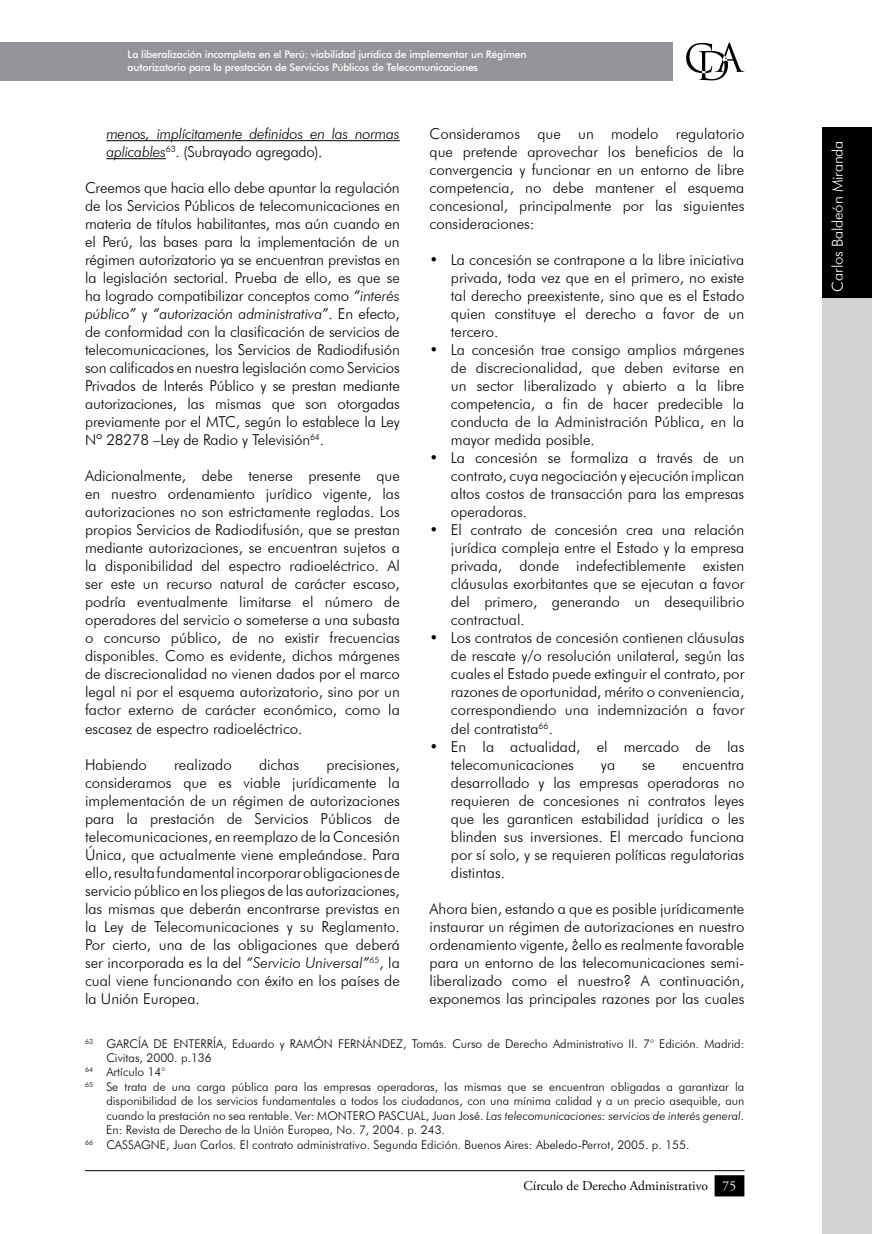
<style>
.page{position:relative;width:872px;height:1234px;background:#fff}
.page>*{position:absolute;margin:0;border:0;box-sizing:border-box;transform-origin:0 0}
.t1{font:300 15px/18px "Futura BT";color:#000;text-align:justify}
.t2{font:italic 300 15px/18px "Futura BT";letter-spacing:-.02em;color:#000}
.t3{font:300 15px "Futura BT";letter-spacing:-.01em;color:#fff}
.t4{font:13.5px "Adobe Garamond Pro";color:#000}
.t5{font:300 12px "Futura BT";color:#000}
.t6{font:500 10.5px/12.6px "Futura BT";letter-spacing:-.02em;color:#fff}
.s1{font-style:normal}
.s2{font-style:italic}
.s3{color:#fff}
</style>
<div class="page">
<div style="left:822px;top:265px;width:50px;height:968px;background:#d1d3d4"></div>
<div style="left:0;top:43px;width:673px;height:38px;background:#939598"></div>
<div style="left:822px;top:128px;width:50px;height:170px;background:#000"></div>
<svg style="left:686px;top:42px;width:58px;height:38px"></svg>
<hr style="left:85px;top:1169px;width:659px;height:1px;background:#000">
<div style="left:715px;top:1175px;width:28px;height:20px;background:#000"></div>
<div style="left:714px;top:1174px;width:30px;height:22px;border:2px solid #000"></div>
<hr style="left:106px;top:140px;width:294px;height:1px;background:#000">
<hr style="left:106px;top:158px;width:60px;height:1px;background:#000">
<p class="t6" style="left:128px;top:48px;width:400px">La liberalización incompleta en el Perú: viabilidad jurídica de implementar un Régimen autorizatorio para la prestación de Servicios Públicos de Telecomunicaciones</p>
<p class="t2" style="left:106px;top:125px;width:295px">menos, implícitamente definidos en las normas aplicables<sup>63</sup><span class="s1">. (Subrayado agregado).</span></p>
<p class="t1" style="left:85px;top:179px;width:316px">Creemos que hacia ello debe apuntar la regulación de los Servicios Públicos de telecomunicaciones en materia de títulos habilitantes, mas aún cuando en el Perú, las bases para la implementación de un régimen autorizatorio ya se encuentran previstas en la legislación sectorial. Prueba de ello, es que se ha logrado compatibilizar conceptos como <span class="s2">“interés público”</span> y <span class="s2">“autorización administrativa”</span>. E n efecto, de conformidad con la clasificación de servicios de telecomunicaciones, los Servicios de Radiodifusión son calificados en nuestra legislación como Servicios Privados de I nterés Público y se prestan mediante autorizaciones, las mismas que son otorgadas previamente por el MTC, según lo establece la Ley Nº 28278 –Ley de Radio y Televisión<sup>64</sup>.</p>
<p class="t1" style="left:85px;top:467px;width:316px">Adicionalmente, debe tenerse presente que en nuestro ordenamiento jurídico vigente, las autorizaciones no son estrictamente regladas. Los propios Servicios de Radiodifusión, que se prestan mediante autorizaciones, se encuentran sujetos a la disponibilidad del espectro radioeléctrico. Al ser este un recurso natural de carácter escaso, podría eventualmente limitarse el número de operadores del servicio o someterse a una subasta o concurso público, de no existir frecuencias disponibles. Como es evidente, dichos márgenes de discrecionalidad no vienen dados por el marco legal ni por el esquema autorizatorio, sino por un factor externo de carácter económico, como la escasez de espectro radioeléctrico.</p>
<p class="t1" style="left:85px;top:755px;width:63px">Habiendo</p>
<p class="t1" style="left:174px;top:755px;width:59px">realizado</p>
<p class="t1" style="left:259px;top:755px;width:42px">dichas</p>
<p class="t1" style="left:429px;top:125px;width:316px">Consideramos que un modelo regulatorio que pretende aprovechar los beneficios de la convergencia y funcionar en un entorno de libre competencia, no debe mantener el esquema concesional, principalmente por las siguientes consideraciones:</p>
<p class="t1" style="left:451px;top:251px;width:295px;text-indent:-21px">• La concesión se contrapone a la libre iniciativa privada, toda vez que en el primero, no existe tal derecho preexistente, sino que es el Estado quien constituye el derecho a favor de un tercero.</p>
<p class="t1" style="left:451px;top:341px;width:295px;text-indent:-21px">• La concesión trae consigo amplios márgenes de discrecionalidad, que deben evitarse en un sector liberalizado y abierto a la libre competencia, a fin de hacer predecible la conducta de la Administración Pública, en la mayor medida posible.</p>
<p class="t1" style="left:451px;top:449px;width:295px;text-indent:-21px">• La concesión se formaliza a través de un contrato, cuya negociación y ejecución implican altos costos de transacción para las empresas operadoras.</p>
<p class="t1" style="left:451px;top:521px;width:295px;text-indent:-21px">• El contrato de concesión crea una relación jurídica compleja entre el Estado y la empresa privada, donde indefectiblemente existen cláusulas exorbitantes que se ejecutan a favor del primero, generando un desequilibrio contractual.</p>
<p class="t1" style="left:451px;top:629px;width:295px;text-indent:-21px">• Los contratos de concesión contienen cláusulas de rescate y/o resolución unilateral, según las cuales el Estado puede extinguir el contrato, por razones de oportunidad, mérito o conveniencia, correspondiendo una indemnización a favor del contratista<sup>66</sup>.</p>
<p class="t1" style="left:451px;top:737px;width:295px;text-indent:-21px">• En la actualidad, el mercado de las telecomunicaciones</p>
<p class="t1" style="left:85px;top:755px;width:316px;text-indent:241px">precisiones, consideramos que es viable jurídicamente la implementación de un régimen de autorizaciones para la prestación de Servicios Públicos de telecomunicaciones, en reemplazo de la Concesión Única, que actualmente viene empleándose. Para ello, resulta fundamental incorporar obligaciones de servicio público en los pliegos de las autorizaciones, las mismas que deberán encontrarse previstas en la Ley de Telecomunicaciones y su Reglamento.<br>Por cierto, una de las obligaciones que deberá ser incorporada es la del <span class="s2">“Servicio Universal”</span><sup>65</sup>, la cual viene funcionando con éxito en los países de la Unión Europea.</p>
<p class="t1" style="left:451px;top:755px;width:295px;text-indent:232px">encuentra desarrollado y las empresas operadoras no requieren de concesiones ni contratos leyes que les garanticen estabilidad jurídica o les blinden sus inversiones. E l mercado funciona por sí solo, y se requieren políticas regulatorias distintas.</p>
<p class="t1" style="left:429px;top:899px;width:316px">Ahora bien, estando a que es posible jurídicamente instaurar un régimen de autorizaciones en nuestro ordenamiento vigente, ¿ello es realmente favorable para un entorno de las telecomunicaciones semi&shy;liberalizado como el nuestro? A continuación, exponemos las principales razones por las cuales</p>
<p class="t5" style="left:85px;top:1035px;width:661px"><sup>63</sup> GARCÍA DE E NTE RRÍA, Eduardo y RAMÓN FE RNÁNDEZ, Tomás. Curso de Derecho Administrativo II . 7° Edición. Madrid:</p>
<p class="t5" style="left:106px;top:1050px;width:107px">Civitas, 2000. p.136</p>
<p class="t5" style="left:85px;top:1064px;width:82px"><sup>64</sup> Artículo 14°</p>
<p class="t5" style="left:85px;top:1078px;width:661px"><sup>65</sup> Se trata de una carga pública para las empresas operadoras, las mismas que se encuentran obligadas a garantizar la</p>
<p class="t5" style="left:106px;top:1093px;width:639px">disponibilidad de los servicios fundamentales a todos los ciudadanos, con una mínima calidad y a un precio asequible, aun</p>
<p class="t5" style="left:106px;top:1107px;width:639px">cuando la prestación no sea rentable. Ver: MONTE RO PASCUAL, Juan José. <span class="s2">Las telecomunicaciones: servicios de interés general</span>.</p>
<p class="t5" style="left:106px;top:1122px;width:340px">En: Revista de Derecho de la Unión Europea, No. 7, 2004. p. 243.</p>
<p class="t5" style="left:85px;top:1136px;width:38px"><sup>66</sup> CASSA</p>
<p class="t5" style="left:141px;top:1136px;width:550px">GNE, Juan Carlos. E l contrato administrativo. Segunda Edición. Buenos Aires: Abeledo-Perrot, 2005. p. 155.</p>
<p class="t1" style="left:601px;top:755px;width:16px">ya</p>
<p class="t1" style="left:642px;top:755px;width:15px">se</p>
<p class="t4" style="left:523px;top:1176px;width:214px">Círculo de Derecho Administrativo <span class="s3">75</span></p>
<p class="t3" style="left:828px;top:291px;width:153px;rotate:-90deg">Carlos Baldeón Miranda</p>
</div>
